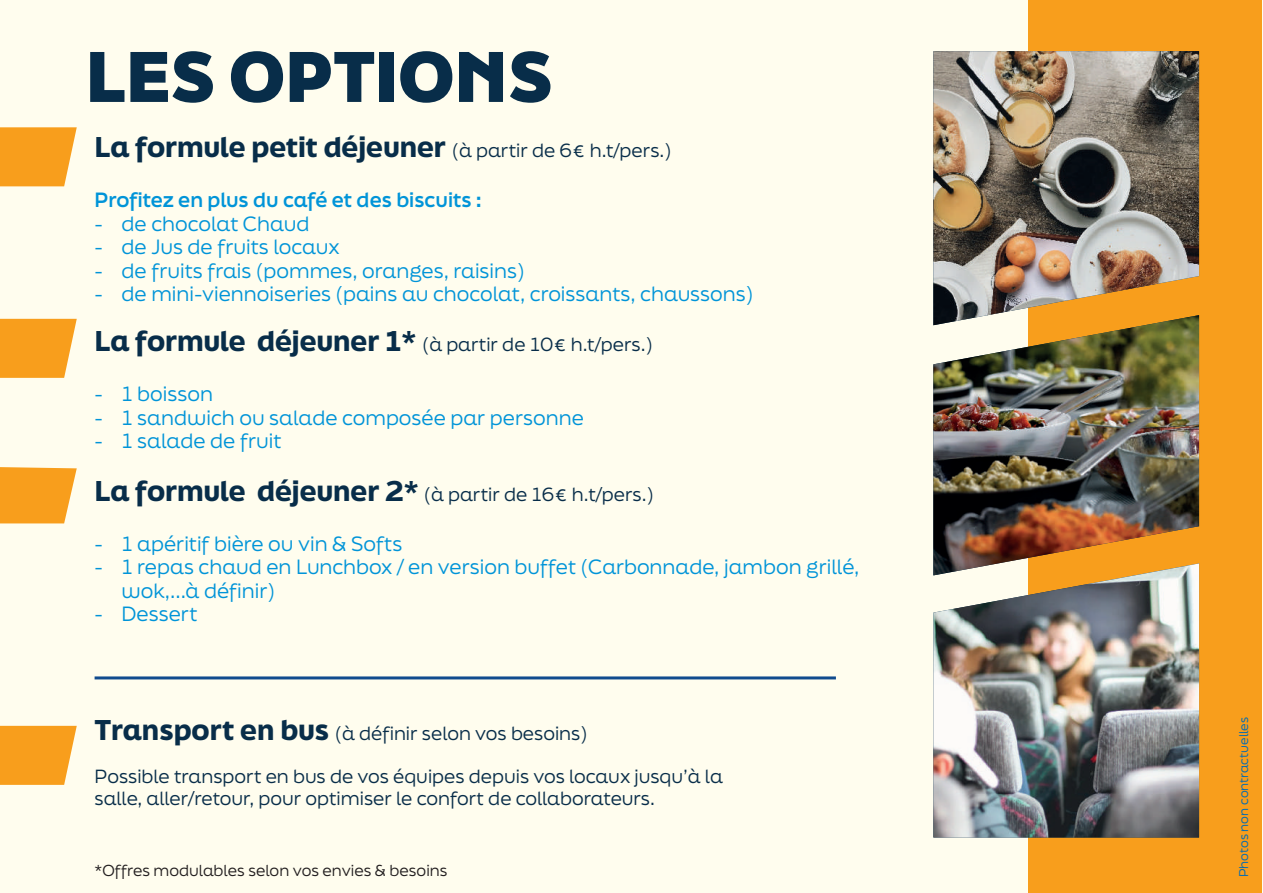
<style>
.page{position:relative;width:1263px;height:893px;background:#fff}
.page>*{position:absolute;margin:0;border:0;box-sizing:border-box;transform-origin:0 0}
.t1{font:800 67.5px "Final Six";color:#082d49}
.t2{font:900 27px "Final Six";color:#082d49}
.t3{font:19.5px/23.4px "Final Six";color:#0094d8}
.t4{font:700 19.5px "Final Six";color:#0094d8}
.t5{font:18px/21.6px "Final Six";color:#082d49}
.t6{font:15px "Final Six";color:#231f20}
.t7{font:12px "Final Six";color:#006bb5}
.s1{font-weight:400;font-size:18px}
.s2{font-weight:900;font-size:27px}
</style>
<div class="page">
<div style="left:0;top:0;width:1262px;height:893px;background:#fffdee"></div>
<div style="left:1028px;top:0;width:234px;height:893px;background:#f89e1c"></div>
<img style="left:933px;top:325px;width:266px;height:238px">
<img style="left:933px;top:51px;width:266px;height:274px">
<img style="left:933px;top:563px;width:266px;height:274px">
<hr style="left:95px;top:676px;width:741px;height:3px;background:#104b8e">
<svg style="left:0;top:726px;width:77px;height:59px;background:#f8a62e"></svg>
<svg style="left:0;top:467px;width:77px;height:56px;background:#f8a730"></svg>
<svg style="left:0;top:319px;width:77px;height:59px;background:#f8a62e"></svg>
<svg style="left:0;top:127px;width:77px;height:59px;background:#f8a62e"></svg>
<h1 class="t1" style="left:85px;top:27px;width:469px">LES OPTIONS</h1>
<h2 class="t2" style="left:95px;top:127px;width:578px">La formule petit déjeuner <span class="s1">(à partir de 6€ h.t/pers.)</span></h2>
<p class="t4" style="left:95px;top:186px;width:388px">Profitez en plus du café et des biscuits :</p>
<p class="t3" style="left:95px;top:211px;width:217px">- de chocolat Chaud</p>
<p class="t3" style="left:95px;top:235px;width:247px">- de Jus de fruits locaux</p>
<p class="t3" style="left:95px;top:258px;width:431px">- de fruits frais (pommes, oranges, raisins)</p>
<p class="t3" style="left:95px;top:282px;width:660px">- de mini-viennoiseries (pains au chocolat, croissants, chaussons)</p>
<p class="t5" style="left:95px;top:333px;width:559px"><span class="s2">La formule déjeuner 1*</span> (à partir de 10€ h.t/pers.)</p>
<p class="t3" style="left:95px;top:382px;width:120px">- 1 boisson</p>
<p class="t3" style="left:95px;top:405px;width:491px">- 1 sandwich ou salade composée par personne</p>
<p class="t3" style="left:95px;top:428px;width:188px">- 1 salade de fruit</p>
<p class="t5" style="left:95px;top:483px;width:560px"><span class="s2">La formule déjeuner 2*</span> (à partir de 16€ h.t/pers.)</p>
<p class="t3" style="left:95px;top:531px;width:309px">- 1 apéritif bière ou vin &amp; Softs</p>
<p class="t3" style="left:122px;top:555px;width:739px;text-indent:-27px">- 1 repas chaud en Lunchbox / en version buffet (Carbonnade, jambon grillé, wok,...à définir)</p>
<p class="t3" style="left:95px;top:602px;width:104px">- Dessert</p>
<p class="t5" style="left:95px;top:722px;width:494px"><span class="s2">Transport en bus</span> (à définir selon vos besoins)</p>
<p class="t5" style="left:95px;top:765px;width:630px">Possible transport en bus de vos équipes depuis vos locaux jusqu’à la salle, aller/retour, pour optimiser le confort de collaborateurs.</p>
<p class="t6" style="left:95px;top:859px;width:354px">*Offres modulables selon vos envies &amp; besoins</p>
<p class="t7" style="left:1235px;top:877px;width:162px;rotate:-90deg">Photos non contractuelles</p>
</div>
